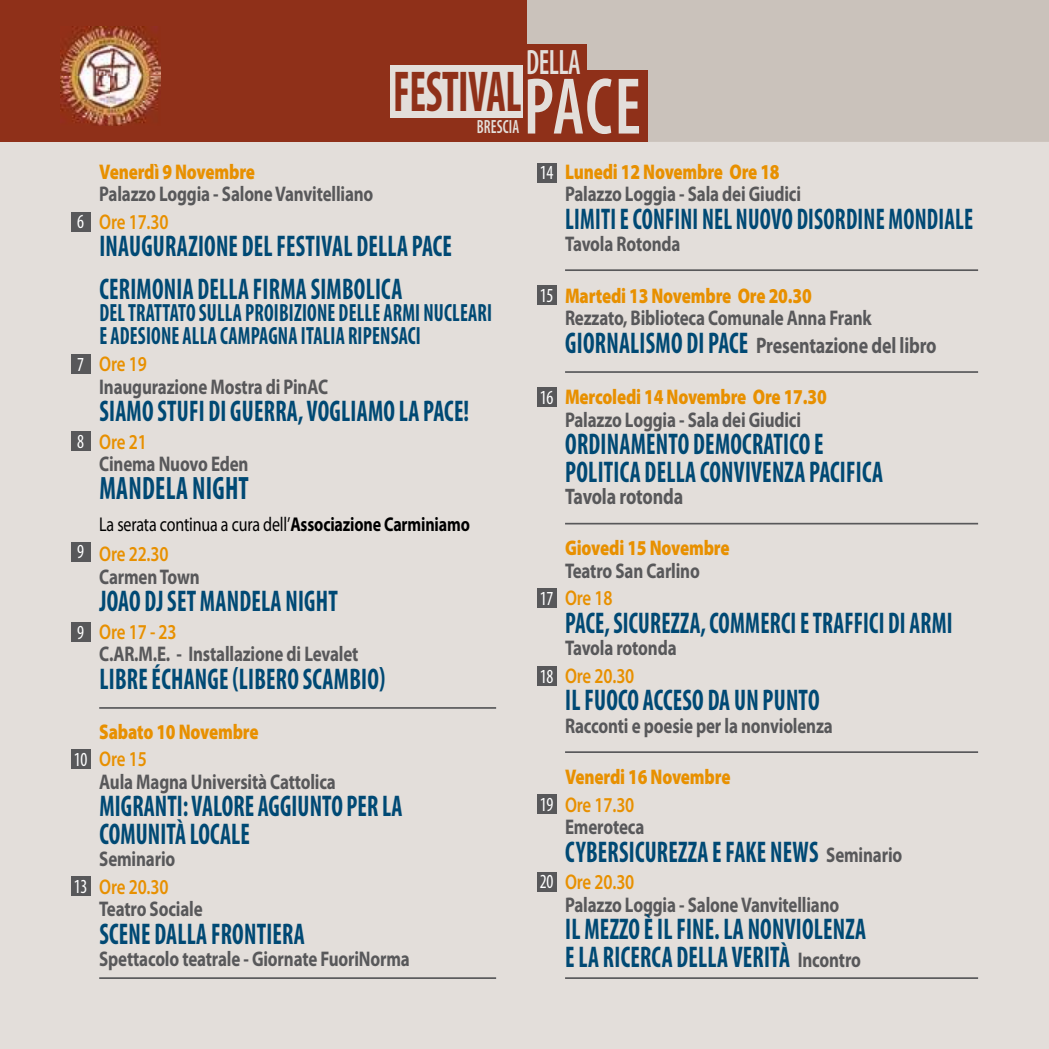
<style>
.page{position:relative;width:1049px;height:1049px;background:#e3deda}
.page>*{position:absolute;margin:0;border:0;box-sizing:border-box;transform-origin:0 0}
.t1{font:600 condensed 81px "Myriad Pro";color:#e3deda;scale:.87 1}
.t2{font:700 condensed 58px "Myriad Pro";letter-spacing:-.01em;color:#8f3019;scale:.73 1}
.t3{font:600 condensed 35.5px "Myriad Pro";letter-spacing:-.02em;color:#e3deda;scale:.79 1}
.t4{font:700 condensed 32.5px "Myriad Pro";letter-spacing:.01em;color:#004974;scale:.8 1}
.t5{font:700 condensed 30px/27.5px "Myriad Pro";letter-spacing:.01em;color:#004974;scale:.8 1}
.t6{font:700 condensed 30px "Myriad Pro";letter-spacing:.01em;color:#004974;scale:.77 1}
.t7{font:700 condensed 30px "Myriad Pro";letter-spacing:.01em;color:#004974;scale:.78 1}
.t8{font:700 condensed 25px/22.5px "Myriad Pro";letter-spacing:.01em;color:#004974;scale:.8 1}
.t9{font:700 22.5px "Myriad Pro";letter-spacing:-.01em;color:#58585a;scale:.8 1}
.t10{font:700 21.25px "Myriad Pro";letter-spacing:-.01em;color:#58585a;scale:.8 1}
.t11{font:900 21.25px "Myriad Pro";letter-spacing:-.01em;color:#e89000;scale:.8 1}
.t12{font:600 21.25px "Myriad Pro";letter-spacing:-.01em;color:#e89000;scale:.8 1}
.t13{font:20px "Myriad Pro";letter-spacing:-.01em;color:#000;scale:.8 1}
.t14{font:condensed 20px "Myriad Pro";letter-spacing:-.01em;color:#fff;scale:.9 1}
.t15{font:600 condensed 19.25px "Myriad Pro";letter-spacing:.01em;color:#e3deda;scale:.8 1}
.s1{font-weight:700}
.s2{font-stretch:condensed;font-size:30px;color:#004974}
.s3{font-stretch:normal;font-size:21.25px;color:#58585a}
</style>
<div class="page">
<div style="left:526px;top:0;width:523px;height:142px;background:#cac2bb"></div>
<div style="left:0;top:0;width:526px;height:142px;background:#8f3019"></div>
<div style="left:390px;top:65px;width:133px;height:52px;background:#e3deda"></div>
<div style="left:523px;top:44px;width:63px;height:49px;background:#8f3019"></div>
<div style="left:523px;top:70px;width:124px;height:72px;background:#8f3019"></div>
<img style="left:61px;top:27px;width:99px;height:99px">
<hr style="left:565px;top:269px;width:413px;height:2px;background:#58585a">
<hr style="left:99px;top:707px;width:397px;height:2px;background:#58585a">
<hr style="left:99px;top:977px;width:397px;height:2px;background:#58585a">
<hr style="left:565px;top:371px;width:413px;height:2px;background:#58585a">
<hr style="left:565px;top:523px;width:413px;height:1px;background:#58585a">
<hr style="left:565px;top:751px;width:413px;height:2px;background:#58585a">
<hr style="left:565px;top:977px;width:413px;height:2px;background:#58585a">
<div style="left:71px;top:212px;width:19px;height:19px;background:#58585a"></div>
<div style="left:537px;top:163px;width:19px;height:19px;background:#58585a"></div>
<div style="left:537px;top:286px;width:19px;height:19px;background:#58585a"></div>
<div style="left:537px;top:387px;width:19px;height:20px;background:#58585a"></div>
<div style="left:537px;top:588px;width:19px;height:20px;background:#58585a"></div>
<div style="left:537px;top:666px;width:19px;height:20px;background:#58585a"></div>
<div style="left:537px;top:795px;width:19px;height:19px;background:#58585a"></div>
<div style="left:537px;top:872px;width:19px;height:19px;background:#58585a"></div>
<div style="left:71px;top:354px;width:19px;height:20px;background:#58585a"></div>
<div style="left:71px;top:431px;width:19px;height:20px;background:#58585a"></div>
<div style="left:71px;top:542px;width:19px;height:19px;background:#58585a"></div>
<div style="left:71px;top:622px;width:19px;height:19px;background:#58585a"></div>
<div style="left:71px;top:749px;width:19px;height:20px;background:#58585a"></div>
<div style="left:71px;top:876px;width:19px;height:20px;background:#58585a"></div>
<p class="t14" style="left:77px;top:210px;width:5px">6</p>
<p class="t14" style="left:77px;top:352px;width:5px">7</p>
<p class="t14" style="left:77px;top:429px;width:5px">8</p>
<p class="t14" style="left:77px;top:539px;width:5px">9</p>
<p class="t14" style="left:77px;top:620px;width:5px">9</p>
<p class="t14" style="left:74px;top:747px;width:12px">10</p>
<p class="t14" style="left:74px;top:874px;width:17px">13</p>
<h3 class="t3" style="left:526px;top:41px;width:71px">DELLA</h3>
<h1 class="t1" style="left:524px;top:57px;width:136px">PACE</h1>
<h2 class="t2" style="left:393px;top:55px;width:177px">FESTIVAL</h2>
<p class="t15" style="left:477px;top:115px;width:55px">BRESCIA</p>
<p class="t11" style="left:99px;top:158px;width:196px">Venerdì 9 Novembre</p>
<p class="t10" style="left:99px;top:180px;width:344px">Palazzo Loggia - Salone Vanvitelliano</p>
<p class="t12" style="left:99px;top:208px;width:88px">Ore 17.30</p>
<h3 class="t5" style="left:99px;top:225px;width:442px;line-height:42.2px">INAUGURAZIONE DEL FESTIVAL DELLA PACE<br>CERIMONIA DELLA FIRMA SIMBOLICA</h3>
<p class="t8" style="left:99px;top:301px;width:492px">DEL TRATTATO SULLA PROIBIZIONE DELLE ARMI NUCLEARI<br>E ADESIONE ALLA CAMPAGNA ITALIA RIPENSACI</p>
<p class="t12" style="left:99px;top:350px;width:61px">Ore 19</p>
<p class="t10" style="left:99px;top:373px;width:288px">Inaugurazione Mostra di PinAC</p>
<h3 class="t5" style="left:99px;top:397px;width:464px">SIAMO STUFI DI GUERRA, VOGLIAMO LA PACE!</h3>
<p class="t12" style="left:99px;top:428px;width:61px">Ore 21</p>
<p class="t10" style="left:99px;top:450px;width:188px">Cinema Nuovo Eden</p>
<h3 class="t4" style="left:99px;top:467px;width:188px">MANDELA NIGHT</h3>
<p class="t13" style="left:99px;top:512px;width:465px">La serata continua a cura dell’<span class="s1">Associazione Carminiamo</span></p>
<p class="t12" style="left:99px;top:540px;width:88px">Ore 22.30</p>
<p class="t10" style="left:99px;top:563px;width:127px">Carmen Town</p>
<h3 class="t5" style="left:99px;top:587px;width:299px">JOAO DJ SET MANDELA NIGHT</h3>
<p class="t12" style="left:99px;top:618px;width:98px">Ore 17 - 23</p>
<p class="t10" style="left:99px;top:640px;width:326px">C.AR.M.E. - Installazione di Levalet</p>
<h3 class="t5" style="left:99px;top:664px;width:359px">LIBRE ÉCHANGE (LIBERO SCAMBIO)</h3>
<p class="t11" style="left:99px;top:717px;width:201px">Sabato 10 Novembre</p>
<p class="t12" style="left:99px;top:745px;width:61px">Ore 15</p>
<p class="t10" style="left:99px;top:768px;width:297px">Aula Magna Università Cattolica</p>
<h3 class="t5" style="left:99px;top:792px;width:380px">MIGRANTI: VALORE AGGIUNTO PER LA<br>COMUNITÀ LOCALE</h3>
<p class="t10" style="left:99px;top:845px;width:97px">Seminario</p>
<p class="t12" style="left:99px;top:873px;width:88px">Ore 20.30</p>
<p class="t10" style="left:99px;top:895px;width:131px">Teatro Sociale</p>
<h3 class="t5" style="left:99px;top:919px;width:258px">SCENE DALLA FRONTIERA</h3>
<p class="t10" style="left:99px;top:945px;width:390px">Spettacolo teatrale - Giornate FuoriNorma</p>
<p class="t14" style="left:540px;top:161px;width:12px">14</p>
<p class="t14" style="left:540px;top:283px;width:12px">15</p>
<p class="t14" style="left:540px;top:385px;width:12px">16</p>
<p class="t14" style="left:540px;top:586px;width:12px">17</p>
<p class="t14" style="left:540px;top:664px;width:12px">18</p>
<p class="t14" style="left:540px;top:792px;width:12px">19</p>
<p class="t14" style="left:540px;top:869px;width:12px">20</p>
<p class="t11" style="left:565px;top:158px;width:270px">Lunedi 12 Novembre Ore 18</p>
<p class="t10" style="left:565px;top:180px;width:296px">Palazzo Loggia - Sala dei Giudici</p>
<h3 class="t6" style="left:565px;top:200px;width:531px">LIMITI E CONFINI NEL NUOVO DISORDINE MONDIALE</h3>
<p class="t10" style="left:565px;top:230px;width:146px">Tavola Rotonda</p>
<p class="t11" style="left:565px;top:281px;width:310px">Martedi 13 Novembre Ore 20.30</p>
<p class="t10" style="left:565px;top:304px;width:385px">Rezzato, Biblioteca Comunale Anna Frank</p>
<p class="t9" style="left:565px;top:330px;width:466px"><span class="s2">GIORNALISMO DI PACE</span> Presentazione del libro</p>
<p class="t11" style="left:565px;top:383px;width:329px">Mercoledi 14 Novembre Ore 17.30</p>
<p class="t10" style="left:565px;top:405px;width:296px">Palazzo Loggia - Sala dei Giudici</p>
<h3 class="t5" style="left:565px;top:430px;width:399px">ORDINAMENTO DEMOCRATICO E<br>POLITICA DELLA CONVIVENZA PACIFICA</h3>
<p class="t9" style="left:565px;top:482px;width:149px">Tavola rotonda</p>
<p class="t11" style="left:565px;top:534px;width:207px">Giovedi 15 Novembre</p>
<p class="t10" style="left:565px;top:557px;width:170px">Teatro San Carlino</p>
<p class="t12" style="left:565px;top:585px;width:61px">Ore 18</p>
<h3 class="t7" style="left:565px;top:604px;width:498px">PACE, SICUREZZA, COMMERCI E TRAFFICI DI ARMI</h3>
<p class="t10" style="left:565px;top:634px;width:141px">Tavola rotonda</p>
<p class="t12" style="left:565px;top:662px;width:88px">Ore 20.30</p>
<h3 class="t5" style="left:565px;top:686px;width:319px">IL FUOCO ACCESO DA UN PUNTO</h3>
<p class="t10" style="left:565px;top:712px;width:336px">Racconti e poesie per la nonviolenza</p>
<p class="t11" style="left:565px;top:763px;width:208px">Venerdi 16 Novembre</p>
<p class="t12" style="left:565px;top:791px;width:88px">Ore 17.30</p>
<p class="t10" style="left:565px;top:813px;width:101px">Emeroteca</p>
<h3 class="t5" style="left:565px;top:837px;width:423px">CYBERSICUREZZA E FAKE NEWS <span class="s3">Seminario</span></h3>
<p class="t12" style="left:565px;top:868px;width:88px">Ore 20.30</p>
<p class="t10" style="left:565px;top:890px;width:344px">Palazzo Loggia - Salone Vanvitelliano</p>
<h3 class="t5" style="left:565px;top:915px;width:378px">IL MEZZO È IL FINE. LA NONVIOLENZA<br>E LA RICERCA DELLA VERITÀ <span class="s3">Incontro</span></h3>
</div>
